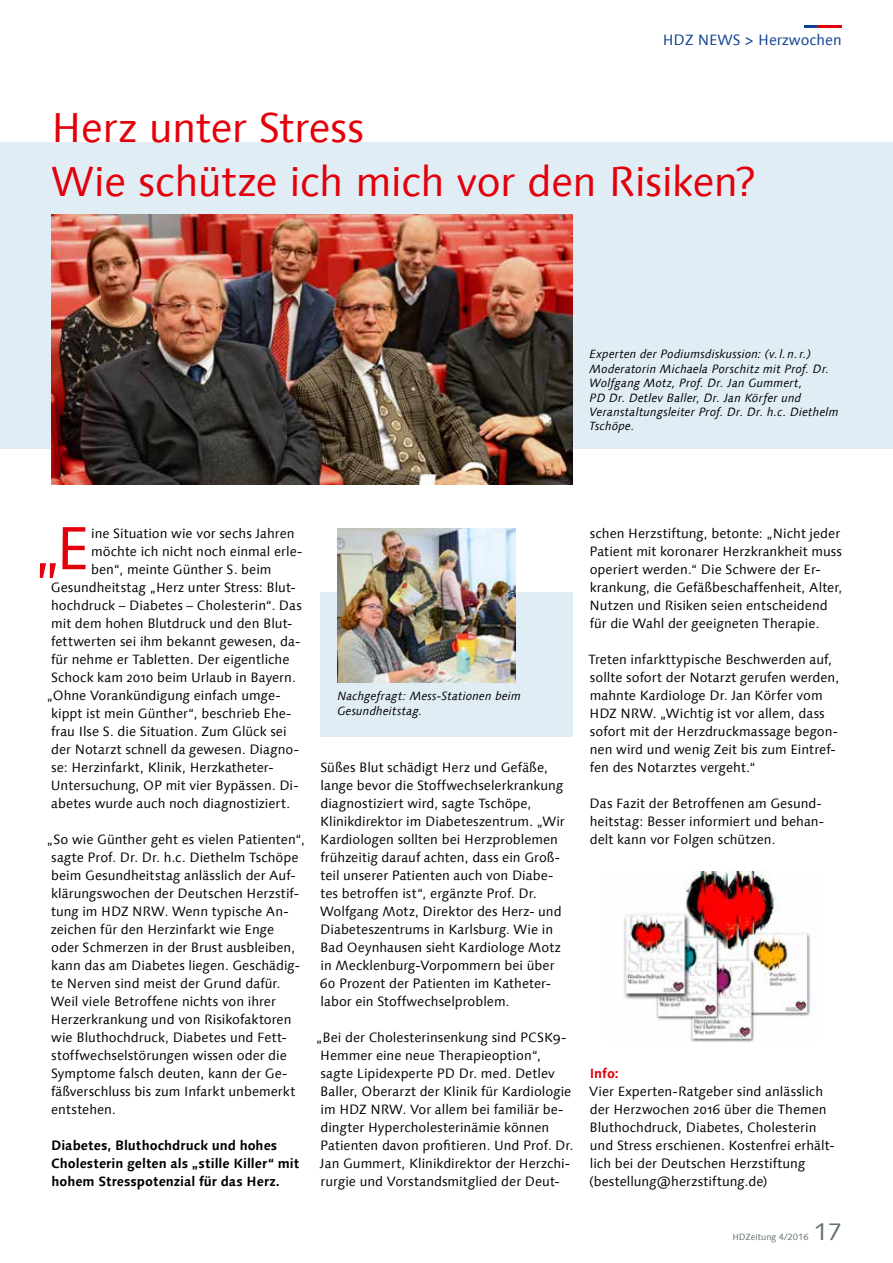
<style>
.page{position:relative;width:893px;height:1263px;background:#fff}
.page>*{position:absolute;margin:0;border:0;box-sizing:border-box;transform-origin:0 0}
.t1{font:60.75px "Linotype Syntax Com";color:#e3000b}
.t2{font:42px/54px "Linotype Syntax Com";letter-spacing:-.015em;color:#e3000b}
.t3{font:24px "Linotype Syntax Com";color:#616f6c}
.t4{font:15px "Linotype Syntax Com";color:#0f3f93}
.t5{font:13.5px/18px "Linotype Syntax Com";color:#000}
.t6{font:700 13.5px/18px "Linotype Syntax Com";color:#000}
.t7{font:700 13.5px "Linotype Syntax Com";color:#e3000b}
.t8{font:italic 12px/14.4px "Linotype Syntax Com";letter-spacing:.005em;color:#000}
.t9{font:9px "Linotype Syntax Com";color:#616f6c}
</style>
<div class="page">
<hr style="left:816px;top:26px;width:26px;height:2px;background:#e3000b">
<svg style="left:804px;top:26px;width:12px;height:2px"></svg>
<div style="left:320px;top:592px;width:253px;height:144px;background:#e1edf5"></div>
<div style="left:0;top:142px;width:893px;height:306px;background:#e1edf5"></div>
<img style="left:623px;top:871px;width:189px;height:172px">
<img style="left:51px;top:215px;width:522px;height:269px">
<img style="left:337px;top:529px;width:179px;height:153px">
<p class="t4" style="left:663px;top:31px;width:181px">HDZ NEWS &gt; Herzwochen</p>
<h2 class="t2" style="left:51px;top:100px;width:705px">Herz unter Stress<br>Wie schütze ich mich vor den Risiken?</h2>
<p class="t8" style="left:590px;top:347px;width:251px">Experten der Podiumsdiskussion: (v.l.n.r.)<br>Moderatorin Michaela Porschitz mit Prof. Dr.<br>Wolfgang Motz, Prof. Dr. Jan Gummert,<br>PD Dr. Detlev Baller, Dr. Jan Körfer und Veranstaltungsleiter Prof. Dr. Dr. h.c. Diethelm Tschöpe.</p>
<h1 class="t1" style="left:33px;top:510px;width:57px">„E</h1>
<p class="t5" style="left:91px;top:525px;width:205px">ine Situation wie vor sechs Jahren</p>
<p class="t5" style="left:91px;top:543px;width:213px">möchte ich nicht noch einmal erle-</p>
<p class="t5" style="left:91px;top:561px;width:182px">ben“, meinte Günther S. beim</p>
<p class="t5" style="left:51px;top:579px;width:247px">Gesundheitstag „Herz unter Stress: Blut-</p>
<p class="t5" style="left:51px;top:597px;width:252px">hochdruck – Diabetes – Cholesterin“. Das</p>
<p class="t5" style="left:51px;top:615px;width:243px">mit dem hohen Blutdruck und den Blut-</p>
<p class="t5" style="left:51px;top:633px;width:251px">fettwerten sei ihm bekannt gewesen, da-</p>
<p class="t5" style="left:51px;top:651px;width:240px">für nehme er Tabletten. Der eigentliche</p>
<p class="t5" style="left:51px;top:669px;width:246px">Schock kam 2010 beim Urlaub in Bayern.</p>
<p class="t5" style="left:47px;top:687px;width:235px">„Ohne Vorankündigung einfach umge-</p>
<p class="t5" style="left:51px;top:704px;width:242px">kippt ist mein Günther“, beschrieb Ehe-</p>
<p class="t5" style="left:51px;top:722px;width:237px">frau Ilse S. die Situation. Zum Glück sei</p>
<p class="t5" style="left:51px;top:740px;width:249px">der Notarzt schnell da gewesen. Diagno-</p>
<p class="t5" style="left:51px;top:758px;width:224px">se: Herzinfarkt, Klinik, Herzkatheter-</p>
<p class="t5" style="left:51px;top:776px;width:249px">Untersuchung, OP mit vier Bypässen. Di-</p>
<p class="t5" style="left:51px;top:794px;width:240px">abetes wurde auch noch diagnostiziert.</p>
<p class="t5" style="left:47px;top:830px;width:260px">„So wie Günther geht es vielen Patienten“, sagte Prof. Dr. Dr. h.c. Diethelm Tschöpe beim Gesundheitstag anlässlich der Auf&shy;klärungswochen der Deutschen Herzstif&shy;tung im HDZ NRW. Wenn typische An&shy;zeichen für den Herzinfarkt wie Enge<br>oder Schmerzen in der Brust ausbleiben, kann das am Diabetes liegen. Geschädig&shy;te Nerven sind meist der Grund dafür.<br>Weil viele Betroffene nichts von ihrer Herzerkrankung und von Risikofaktoren wie Bluthochdruck, Diabetes und Fett&shy;stoffwechselstörungen wissen oder die Symptome falsch deuten, kann der Ge&shy;fäßverschluss bis zum Infarkt unbemerkt entstehen.</p>
<p class="t6" style="left:51px;top:1136px;width:250px">Diabetes, Bluthochdruck und hohes<br>Cholesterin gelten als „stille Killer“ mit hohem Stresspotenzial für das Herz.</p>
<p class="t8" style="left:337px;top:689px;width:185px">Nachgefragt: Mess-Stationen beim<br>Gesundheitstag.</p>
<p class="t5" style="left:320px;top:758px;width:247px">Süßes Blut schädigt Herz und Gefäße, lange bevor die Stoffwechselerkrankung diagnostiziert wird, sagte Tschöpe, Klinikdirektor im Diabeteszentrum. „Wir Kardiologen sollten bei Herzproblemen frühzeitig darauf achten, dass ein Groß&shy;teil unserer Patienten auch von Diabe&shy;tes betroffen ist“, ergänzte Prof. Dr.<br>Wolfgang Motz, Direktor des Herz- und Diabeteszentrums in Karlsburg. Wie in Bad Oeynhausen sieht Kardiologe Motz in Mecklenburg-Vorpommern bei über 60 Prozent der Patienten im Katheter&shy;labor ein Stoffwechselproblem.</p>
<p class="t5" style="left:316px;top:1028px;width:259px">„Bei der Cholesterinsenkung sind PCSK9- Hemmer eine neue Therapieoption“,<br>sagte Lipidexperte PD Dr. med. Detlev Baller, Oberarzt der Klinik für Kardiologie im HDZ NRW. Vor allem bei familiär be&shy;dingter Hypercholesterinämie können Patienten davon profitieren. Und Prof. Dr.<br>Jan Gummert, Klinikdirektor der Herzchi&shy;rurgie und Vorstandsmitglied der Deut-</p>
<p class="t5" style="left:589px;top:524px;width:254px">schen Herzstiftung, betonte: „Nicht jeder Patient mit koronarer Herzkrankheit muss operiert werden.“ Die Schwere der Er&shy;krankung, die Gefäßbeschaffenheit, Alter, Nutzen und Risiken seien entscheidend für die Wahl der geeigneten Therapie.</p>
<p class="t5" style="left:588px;top:650px;width:252px">Treten infarkttypische Beschwerden auf, sollte sofort der Notarzt gerufen werden, mahnte Kardiologe Dr. Jan Körfer vom HDZ NRW. „Wichtig ist vor allem, dass sofort mit der Herzdruckmassage begon&shy;nen wird und wenig Zeit bis zum Eintref&shy;fen des Notarztes vergeht.“</p>
<p class="t5" style="left:589px;top:794px;width:236px">Das Fazit der Betroffenen am Gesund&shy;heitstag: Besser informiert und behan&shy;delt kann vor Folgen schützen.</p>
<p class="t7" style="left:590px;top:1065px;width:31px">Info:</p>
<p class="t5" style="left:589px;top:1082px;width:247px">Vier Experten-Ratgeber sind anlässlich der Herzwochen 2016 über die Themen Bluthochdruck, Diabetes, Cholesterin und Stress erschienen. Kostenfrei erhält&shy;lich bei der Deutschen Herzstiftung (bestellung@herzstiftung.de)</p>
<p class="t9" style="left:732px;top:1232px;width:78px">HDZeitung 4/2016</p>
<h3 class="t3" style="left:814px;top:1217px;width:30px">17</h3>
</div>
